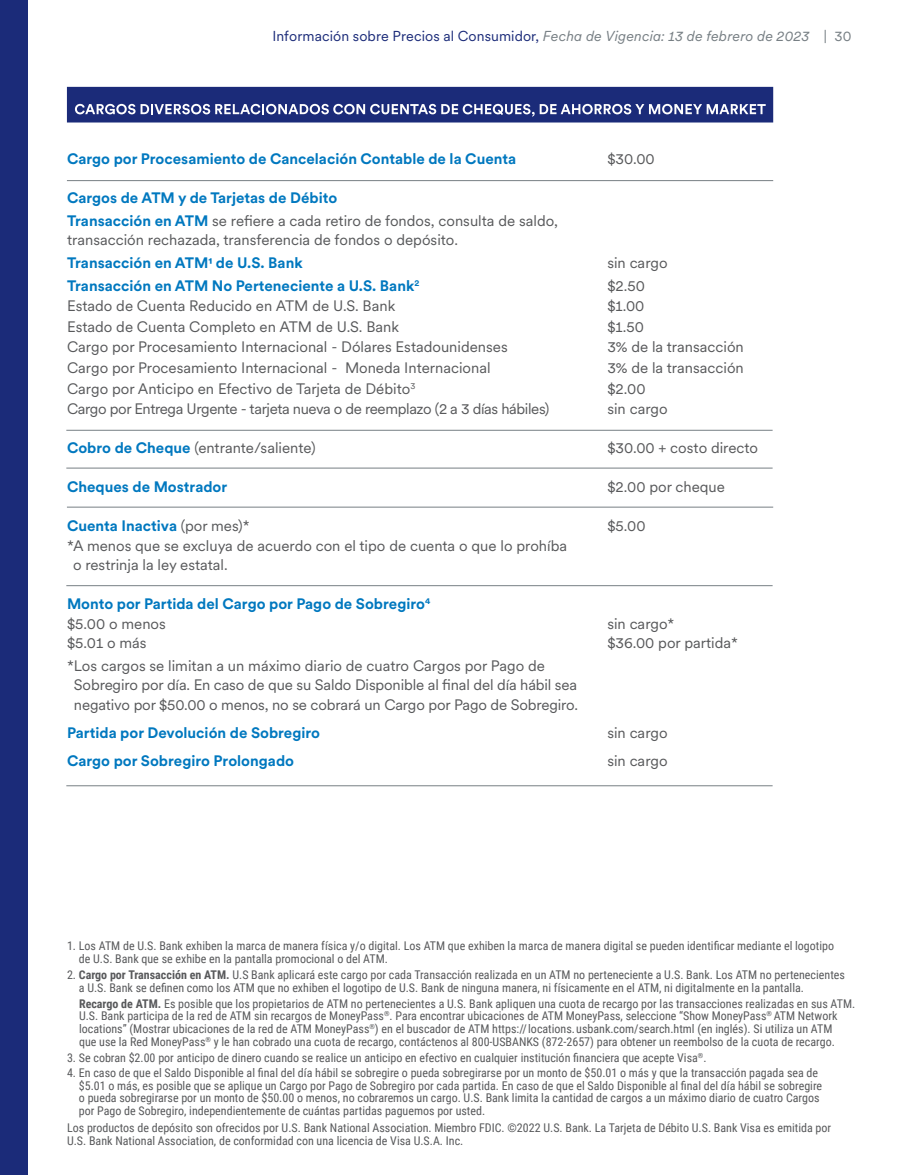
<style>
.page{position:relative;width:905px;height:1175px;background:#fff}
.page>*{position:absolute;margin:0;border:0;box-sizing:border-box;transform-origin:0 0}
.t1{font:15px/19.5px "U.S.Bank Circular";color:#58595b}
.t2{font:700 15px "U.S.Bank Circular";color:#0078bf}
.t3{font:15px "U.S.Bank Circular";letter-spacing:-.025em;color:#58595b}
.t4{font:14.25px "U.S.Bank Circular";letter-spacing:.005em;color:#1b2b79}
.t5{font:12px/12.8px "Roboto Condensed";color:#58595b}
.s1{font-style:italic;color:#777f84}
.s2{color:#777f84}
.s3{font-weight:700;color:#0078bf}
.s4{font-weight:400;color:#58595b}
.s5{font-weight:700}
</style>
<div class="page">
<div style="left:0;top:0;width:27px;height:1174px;background:#1b2b79"></div>
<hr style="left:66px;top:430px;width:706px;height:1px;background:#777f84">
<hr style="left:67px;top:180px;width:706px;height:1px;background:#777f84">
<hr style="left:66px;top:468px;width:706px;height:1px;background:#777f84">
<hr style="left:66px;top:585px;width:706px;height:1px;background:#777f84">
<hr style="left:67px;top:507px;width:706px;height:1px;background:#777f84">
<hr style="left:66px;top:785px;width:706px;height:1px;background:#777f84">
<div style="left:67px;top:87px;width:706px;height:35px;background:#1b2b79"></div>
<svg style="left:75px;top:104px;width:690px;height:13px"></svg>
<p class="t4" style="left:272px;top:27px;width:580px">Información sobre Precios al Consumidor, <span class="s1">Fecha de Vigencia: 13 de febrero de 2023</span> <span class="s2">| 30</span></p>
<p class="t2" style="left:67px;top:148px;width:450px">Cargo por Procesamiento de Cancelación Contable de la Cuenta</p>
<p class="t1" style="left:607px;top:148px;width:49px">$30.00</p>
<p class="t2" style="left:67px;top:187px;width:272px">Cargos de ATM y de Tarjetas de Débito</p>
<p class="t1" style="left:67px;top:210px;width:492px"><span class="s3">Transacción en ATM</span> se refiere a cada retiro de fondos, consulta de saldo, transacción rechazada, transferencia de fondos o depósito.</p>
<p class="t2" style="left:67px;top:252px;width:237px">Transacción en ATM1 de U.S. Bank</p>
<p class="t1" style="left:607px;top:252px;width:62px">sin cargo</p>
<p class="t2" style="left:67px;top:275px;width:354px">Transacción en ATM No Perteneciente a U.S. Bank<sup>2</sup></p>
<p class="t1" style="left:607px;top:275px;width:39px">$2.50</p>
<p class="t1" style="left:67px;top:296px;width:330px">Estado de Cuenta Reducido en ATM de U.S. Bank</p>
<p class="t1" style="left:607px;top:296px;width:39px">$1.00</p>
<p class="t1" style="left:67px;top:316px;width:333px">Estado de Cuenta Completo en ATM de U.S. Bank</p>
<p class="t1" style="left:607px;top:316px;width:38px">$1.50</p>
<p class="t1" style="left:67px;top:337px;width:442px">Cargo por Procesamiento Internacional - Dólares Estadounidenses</p>
<p class="t1" style="left:607px;top:337px;width:138px">3% de la transacción</p>
<p class="t1" style="left:67px;top:357px;width:425px">Cargo por Procesamiento Internacional - Moneda Internacional</p>
<p class="t1" style="left:607px;top:357px;width:138px">3% de la transacción</p>
<p class="t1" style="left:67px;top:378px;width:350px">Cargo por Anticipo en Efectivo de Tarjeta de Débito<sup>3</sup></p>
<p class="t1" style="left:607px;top:378px;width:40px">$2.00</p>
<p class="t3" style="left:67px;top:399px;width:484px">Cargo por Entrega Urgente - tarjeta nueva o de reemplazo (2 a 3 días hábiles)</p>
<p class="t1" style="left:607px;top:398px;width:62px">sin cargo</p>
<p class="t1" style="left:67px;top:437px;width:250px"><span class="s3">Cobro de Cheque</span> (entrante/saliente)</p>
<p class="t1" style="left:607px;top:437px;width:152px">$30.00 + costo directo</p>
<p class="t2" style="left:67px;top:476px;width:162px">Cheques de Mostrador</p>
<p class="t1" style="left:607px;top:476px;width:119px">$2.00 por cheque</p>
<p class="t2" style="left:67px;top:515px;width:184px">Cuenta Inactiva <span class="s4">(por mes)*</span></p>
<p class="t1" style="left:73px;top:535px;width:495px;text-indent:-6px">*A menos que se excluya de acuerdo con el tipo de cuenta o que lo prohíba o restrinja la ley estatal.</p>
<p class="t1" style="left:607px;top:515px;width:40px">$5.00</p>
<p class="t2" style="left:67px;top:593px;width:365px">Monto por Partida del Cargo por Pago de Sobregiro<sup>4</sup></p>
<p class="t1" style="left:67px;top:613px;width:100px">$5.00 o menos</p>
<p class="t1" style="left:607px;top:613px;width:68px">sin cargo*</p>
<p class="t1" style="left:67px;top:632px;width:81px">$5.01 o más</p>
<p class="t1" style="left:607px;top:632px;width:132px">$36.00 por partida*</p>
<p class="t1" style="left:74px;top:655px;width:505px;text-indent:-7px">*Los cargos se limitan a un máximo diario de cuatro Cargos por Pago de<br>Sobregiro por día. En caso de que su Saldo Disponible al final del día hábil sea negativo por $50.00 o menos, no se cobrará un Cargo por Pago de Sobregiro.</p>
<p class="t2" style="left:67px;top:722px;width:254px">Partida por Devolución de Sobregiro</p>
<p class="t1" style="left:607px;top:722px;width:62px">sin cargo</p>
<p class="t2" style="left:67px;top:750px;width:228px">Cargo por Sobregiro Prolongado</p>
<p class="t1" style="left:607px;top:750px;width:62px">sin cargo</p>
<p class="t5" style="left:79px;top:939px;width:756px;text-indent:-12px">1. Los ATM de U.S. Bank exhiben la marca de manera física y/o digital. Los ATM que exhiben la marca de manera digital se pueden identificar mediante el logotipo de U.S. Bank que se exhibe en la pantalla promocional o del ATM.</p>
<p class="t5" style="left:79px;top:967px;width:767px;text-indent:-12px">2. <span class="s5">Cargo por Transacción en ATM.</span> U.S Bank aplicará este cargo por cada Transacción realizada en un ATM no perteneciente a U.S. Bank. Los ATM no pertenecientes a U.S. Bank se definen como los ATM que no exhiben el logotipo de U.S. Bank de ninguna manera, ni físicamente en el ATM, ni digitalmente en la pantalla.</p>
<p class="t5" style="left:79px;top:996px;width:777px"><span class="s5">Recargo de ATM.</span> Es posible que los propietarios de ATM no pertenecientes a U.S. Bank apliquen una cuota de recargo por las transacciones realizadas en sus ATM.<br>U.S. Bank participa de la red de ATM sin recargos de MoneyPass<sup>®</sup>. Para encontrar ubicaciones de ATM MoneyPass, seleccione “Show MoneyPass<sup>®</sup> ATM Network locations” (Mostrar ubicaciones de la red de ATM MoneyPass<sup>®</sup>) en el buscador de ATM https:// locations. usbank.com/search.html (en inglés). Si utiliza un ATM<br>que use la Red MoneyPass<sup>®</sup> y le han cobrado una cuota de recargo, contáctenos al 800-USBANKS (872-2657) para obtener un reembolso de la cuota de recargo.</p>
<p class="t5" style="left:67px;top:1050px;width:641px">3. Se cobran $2.00 por anticipo de dinero cuando se realice un anticipo en efectivo en cualquier institución financiera que acepte Visa<sup>®</sup>.</p>
<p class="t5" style="left:79px;top:1065px;width:744px;text-indent:-12px">4. En caso de que el Saldo Disponible al final del día hábil se sobregire o pueda sobregirarse por un monto de $50.01 o más y que la transacción pagada sea de $5.01 o más, es posible que se aplique un Cargo por Pago de Sobregiro por cada partida. En caso de que el Saldo Disponible al final del día hábil se sobregire o pueda sobregirarse por un monto de $50.00 o menos, no cobraremos un cargo. U.S. Bank limita la cantidad de cargos a un máximo diario de cuatro Cargos por Pago de Sobregiro, independientemente de cuántas partidas paguemos por usted.</p>
<p class="t5" style="left:67px;top:1121px;width:765px">Los productos de depósito son ofrecidos por U.S. Bank National Association. Miembro FDIC. ©2022 U.S. Bank. La Tarjeta de Débito U.S. Bank Visa es emitida por<br>U.S. Bank National Association, de conformidad con una licencia de Visa U.S.A. Inc.</p>
</div>
